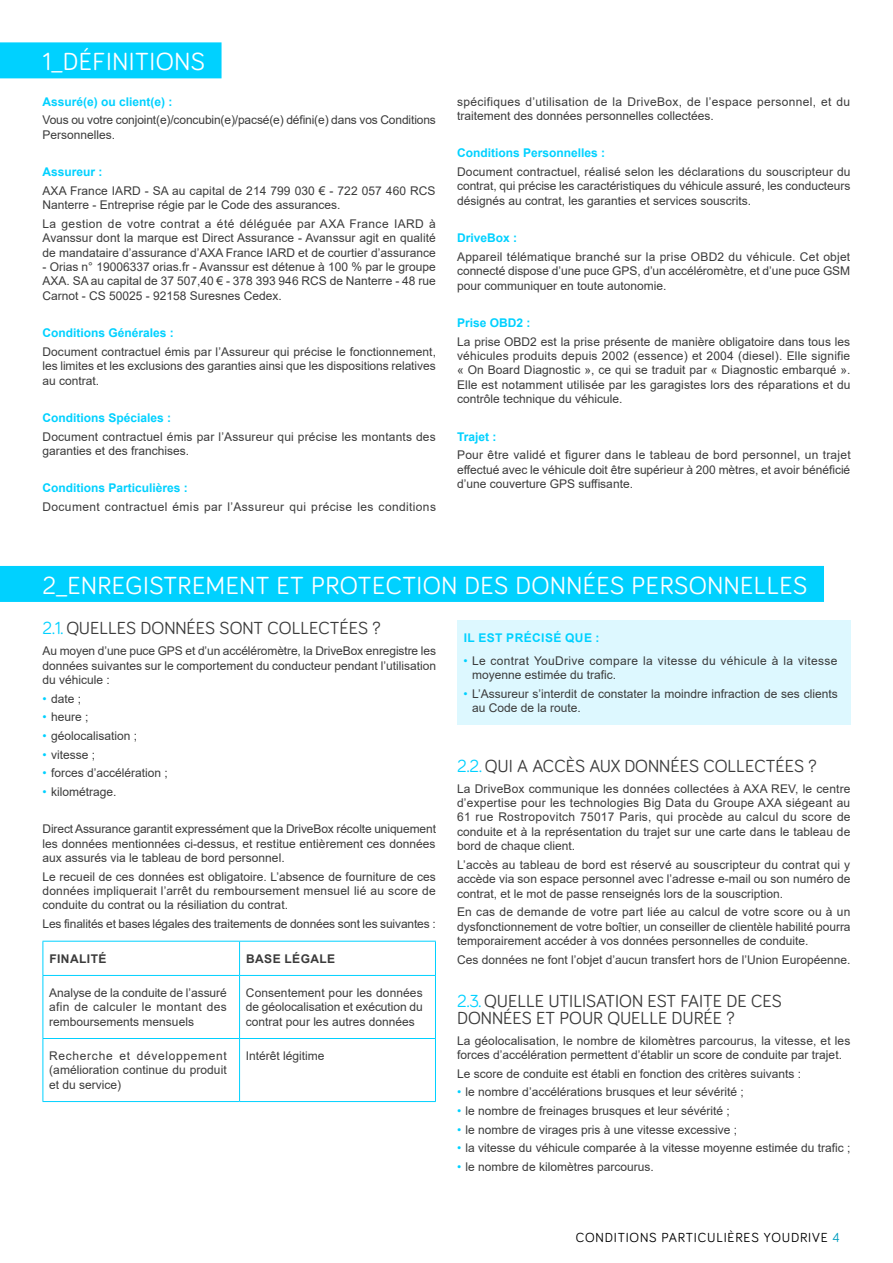
<style>
.page{position:relative;width:893px;height:1263px;background:#fff}
.page>*{position:absolute;margin:0;border:0;box-sizing:border-box;transform-origin:0 0}
.t1{font:25.5px "Bariol";letter-spacing:.02em;color:#fff}
.t2{font:18px/17.2px "Bariol";color:#3b3b3b}
.t3{font:13.5px "Bariol";letter-spacing:.06em;color:#000}
.t4{font:12px/14.4px "Arial";color:#3b3b3b;text-align:justify}
.t5{font:12px/14.4px "Arial";letter-spacing:.03em;color:#3b3b3b}
.t6{font:700 12px "Arial";color:#00d1ff}
.t7{font:12px/14.4px "Arial";letter-spacing:.025em;color:#3b3b3b}
.t8{font:700 12px "Arial";letter-spacing:.035em;color:#3b3b3b}
.t9{font:700 12px "Arial";letter-spacing:.035em;color:#00d1ff}
.s1{color:#00d1ff}
.s2{color:#009dbe}
</style>
<div class="page">
<div style="left:0;top:566px;width:824px;height:36px;background:#00d1ff"></div>
<div style="left:0;top:42px;width:222px;height:36px;background:#00d1ff"></div>
<hr style="left:43px;top:941px;width:197px;height:1px;background:#00d1ff">
<hr style="left:43px;top:941px;width:1px;height:34px;background:#00d1ff">
<hr style="left:240px;top:941px;width:196px;height:1px;background:#00d1ff">
<hr style="left:239px;top:941px;width:1px;height:34px;background:#00d1ff">
<hr style="left:435px;top:941px;width:1px;height:34px;background:#00d1ff">
<hr style="left:43px;top:975px;width:197px;height:1px;background:#00d1ff">
<hr style="left:43px;top:976px;width:1px;height:62px;background:#00d1ff">
<hr style="left:240px;top:975px;width:196px;height:1px;background:#00d1ff">
<hr style="left:239px;top:976px;width:1px;height:62px;background:#00d1ff">
<hr style="left:435px;top:976px;width:1px;height:62px;background:#00d1ff">
<hr style="left:43px;top:1038px;width:197px;height:1px;background:#00d1ff">
<hr style="left:43px;top:1039px;width:1px;height:62px;background:#00d1ff">
<hr style="left:240px;top:1038px;width:196px;height:1px;background:#00d1ff">
<hr style="left:239px;top:1039px;width:1px;height:62px;background:#00d1ff">
<hr style="left:435px;top:1039px;width:1px;height:62px;background:#00d1ff">
<hr style="left:43px;top:1101px;width:197px;height:1px;background:#00d1ff">
<hr style="left:240px;top:1101px;width:196px;height:1px;background:#00d1ff">
<div style="left:457px;top:620px;width:393px;height:105px;background:#ddf8ff"></div>
<h1 class="t1" style="left:43px;top:44px;width:164px">1_DÉFINITIONS</h1>
<p class="t6" style="left:43px;top:93px;width:132px">Assuré(e) ou client(e) :</p>
<p class="t4" style="left:43px;top:113px;width:395px">Vous ou votre conjoint(e)/concubin(e)/pacsé(e) défini(e) dans vos Conditions<br>Personnelles.</p>
<p class="t6" style="left:43px;top:163px;width:62px">Assureur :</p>
<p class="t4" style="left:43px;top:183px;width:395px">AXA France IARD - SA au capital de 214 799 030 € - 722 057 460 RCS<br>Nanterre - Entreprise régie par le Code des assurances.</p>
<p class="t4" style="left:43px;top:216px;width:395px">La gestion de votre contrat a été déléguée par AXA France IARD à Avanssur dont la marque est Direct Assurance - Avanssur agit en qualité de mandataire d’assurance d’AXA France IARD et de courtier d’assurance</p>
<p class="t4" style="left:43px;top:259px;width:395px">- Orias n° 19006337 orias.fr - Avanssur est détenue à 100 % par le groupe AXA. SA au capital de 37 507,40 € - 378 393 946 RCS de Nanterre - 48 rue Carnot - CS 50025 - 92158 Suresnes Cedex.</p>
<p class="t6" style="left:43px;top:324px;width:133px">Conditions Générales :</p>
<p class="t4" style="left:43px;top:344px;width:395px">Document contractuel émis par l’Assureur qui précise le fonctionnement, les limites et les exclusions des garanties ainsi que les dispositions relatives au contrat.</p>
<p class="t6" style="left:43px;top:409px;width:130px">Conditions Spéciales :</p>
<p class="t4" style="left:43px;top:429px;width:395px">Document contractuel émis par l’Assureur qui précise les montants des garanties et des franchises.</p>
<p class="t6" style="left:43px;top:479px;width:147px">Conditions Particulières :</p>
<p class="t5" style="left:43px;top:499px;width:395px">Document contractuel émis par l’Assureur qui précise les conditions</p>
<p class="t5" style="left:457px;top:94px;width:395px">spécifiques d’utilisation de la DriveBox, de l’espace personnel, et du traitement des données personnelles collectées.</p>
<p class="t6" style="left:457px;top:145px;width:150px">Conditions Personnelles :</p>
<p class="t4" style="left:457px;top:165px;width:395px">Document contractuel, réalisé selon les déclarations du souscripteur du contrat, qui précise les caractéristiques du véhicule assuré, les conducteurs désignés au contrat, les garanties et services souscrits.</p>
<p class="t6" style="left:457px;top:229px;width:62px">DriveBox :</p>
<p class="t4" style="left:457px;top:249px;width:395px">Appareil télématique branché sur la prise OBD2 du véhicule. Cet objet connecté dispose d’une puce GPS, d’un accéléromètre, et d’une puce GSM pour communiquer en toute autonomie.</p>
<p class="t6" style="left:457px;top:314px;width:75px">Prise OBD2 :</p>
<p class="t4" style="left:457px;top:334px;width:395px">La prise OBD2 est la prise présente de manière obligatoire dans tous les véhicules produits depuis 2002 (essence) et 2004 (diesel). Elle signifie « On Board Diagnostic », ce qui se traduit par « Diagnostic embarqué ».<br>Elle est notamment utilisée par les garagistes lors des réparations et du contrôle technique du véhicule.</p>
<p class="t6" style="left:457px;top:428px;width:41px">Trajet :</p>
<p class="t4" style="left:457px;top:448px;width:395px">Pour être validé et figurer dans le tableau de bord personnel, un trajet effectué avec le véhicule doit être supérieur à 200 mètres, et avoir bénéficié d’une couverture GPS suffisante.</p>
<h1 class="t1" style="left:43px;top:568px;width:766px">2_ENREGISTREMENT ET PROTECTION DES DONNÉES PERSONNELLES</h1>
<h2 class="t2" style="left:43px;top:619px;width:340px"><span class="s1">2.1.</span> QUELLES DONNÉES SONT COLLECTÉES ?</h2>
<p class="t4" style="left:43px;top:644px;width:395px">Au moyen d’une puce GPS et d’un accéléromètre, la DriveBox enregistre les données suivantes sur le comportement du conducteur pendant l’utilisation du véhicule :</p>
<p class="t4" style="left:43px;top:691px;width:40px"><span class="s1">•</span> date ;</p>
<p class="t4" style="left:43px;top:710px;width:47px"><span class="s1">•</span> heure ;</p>
<p class="t4" style="left:43px;top:728px;width:96px"><span class="s1">•</span> géolocalisation ;</p>
<p class="t4" style="left:43px;top:747px;width:54px"><span class="s1">•</span> vitesse ;</p>
<p class="t4" style="left:43px;top:766px;width:127px"><span class="s1">•</span> forces d’accélération ;</p>
<p class="t4" style="left:43px;top:784px;width:75px"><span class="s1">•</span> kilométrage.</p>
<p class="t4" style="left:43px;top:822px;width:395px">Direct Assurance garantit expressément que la DriveBox récolte uniquement les données mentionnées ci-dessus, et restitue entièrement ces données aux assurés via le tableau de bord personnel.</p>
<p class="t4" style="left:43px;top:869px;width:395px">Le recueil de ces données est obligatoire. L’absence de fourniture de ces données impliquerait l’arrêt du remboursement mensuel lié au score de conduite du contrat ou la résiliation du contrat.</p>
<p class="t4" style="left:43px;top:916px;width:395px">Les finalités et bases légales des traitements de données sont les suivantes :</p>
<p class="t8" style="left:49px;top:950px;width:58px">Finalité</p>
<p class="t8" style="left:246px;top:950px;width:91px">Base légale</p>
<p class="t4" style="left:49px;top:985px;width:179px">Analyse de la conduite de l’assuré afin de calculer le montant des remboursements mensuels</p>
<p class="t4" style="left:246px;top:985px;width:178px">Consentement pour les données de géolocalisation et exécution du contrat pour les autres données</p>
<p class="t4" style="left:49px;top:1048px;width:179px">Recherche et développement (amélioration continue du produit et du service)</p>
<p class="t4" style="left:246px;top:1048px;width:80px">Intérêt légitime</p>
<p class="t9" style="left:464px;top:629px;width:137px">Il est précisé que :</p>
<p class="t7" style="left:472px;top:653px;width:367px;text-indent:-9px"><span class="s1">•</span> Le contrat YouDrive compare la vitesse du véhicule à la vitesse moyenne estimée du trafic.</p>
<p class="t4" style="left:472px;top:686px;width:367px;text-indent:-9px"><span class="s1">•</span> L’Assureur s’interdit de constater la moindre infraction de ses clients au Code de la route.</p>
<h2 class="t2" style="left:457px;top:756px;width:88px"><span class="s1">2.2.</span> QUI A ACC</h2>
<h2 class="t2" style="left:566px;top:756px;width:252px">ÈS AUX DONNÉES COLLECTÉES ?</h2>
<p class="t4" style="left:457px;top:781px;width:395px">La DriveBox communique les données collectées à AXA REV, le centre d’expertise pour les technologies Big Data du Groupe AXA siégeant au 61 rue Rostropovitch 75017 Paris, qui procède au calcul du score de conduite et à la représentation du trajet sur une carte dans le tableau de bord de chaque client.</p>
<p class="t4" style="left:457px;top:857px;width:395px">L’accès au tableau de bord est réservé au souscripteur du contrat qui y accède via son espace personnel avec l’adresse e-mail ou son numéro de contrat, et le mot de passe renseignés lors de la souscription.</p>
<p class="t4" style="left:457px;top:905px;width:395px">En cas de demande de votre part liée au calcul de votre score ou à un dysfonctionnement de votre boîtier, un conseiller de clientèle habilité pourra temporairement accéder à vos données personnelles de conduite.</p>
<p class="t4" style="left:457px;top:952px;width:395px">Ces données ne font l’objet d’aucun transfert hors de l’Union Européenne.</p>
<h2 class="t2" style="left:457px;top:991px;width:326px"><span class="s1">2.3.</span> QUELLE UTILISATION EST FAITE DE CES<br>DONNÉES ET POUR QUELLE DURÉE ?</h2>
<p class="t4" style="left:457px;top:1033px;width:395px">La géolocalisation, le nombre de kilomètres parcourus, la vitesse, et les forces d’accélération permettent d’établir un score de conduite par trajet.</p>
<p class="t4" style="left:457px;top:1066px;width:346px">Le score de conduite est établi en fonction des critères suivants :</p>
<p class="t4" style="left:457px;top:1085px;width:288px"><span class="s1">•</span> le nombre d’accélérations brusques et leur sévérité ;</p>
<p class="t4" style="left:457px;top:1103px;width:274px"><span class="s1">•</span> le nombre de freinages brusques et leur sévérité ;</p>
<p class="t4" style="left:457px;top:1122px;width:281px"><span class="s1">•</span> le nombre de virages pris à une vitesse excessive ;</p>
<p class="t4" style="left:457px;top:1141px;width:395px"><span class="s1">•</span> la vitesse du véhicule comparée à la vitesse moyenne estimée du trafic ;</p>
<p class="t4" style="left:457px;top:1159px;width:198px"><span class="s1">•</span> le nombre de kilomètres parcourus.</p>
<p class="t3" style="left:576px;top:1228px;width:265px">CONDITIONS PARTICULIÈRES YOUDRIVE <span class="s2">4</span></p>
</div>
